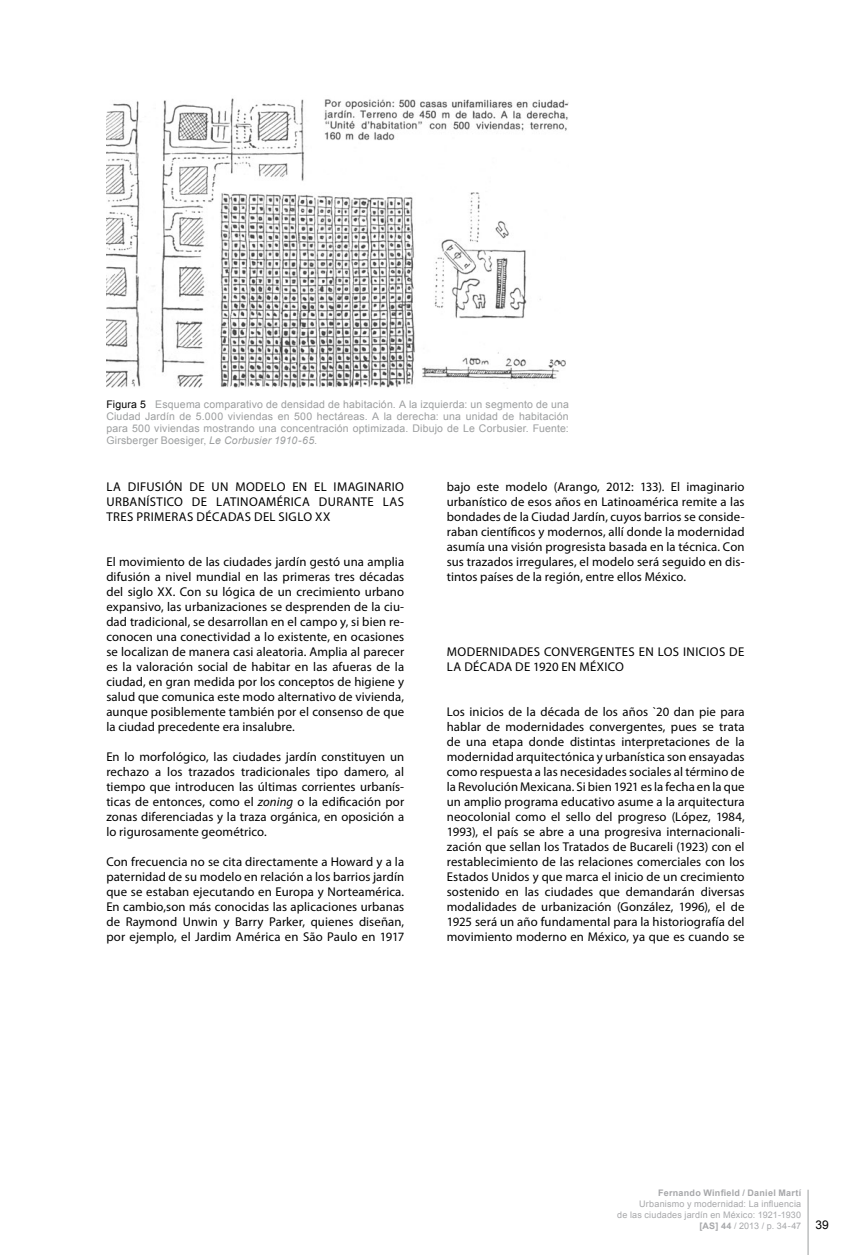
<style>
.page{position:relative;width:851px;height:1255px;background:#fff}
.page>*{position:absolute;margin:0;border:0;box-sizing:border-box;transform-origin:0 0}
.t1{font:12.75px/15px "Myriad Pro";letter-spacing:.01em;color:#000;text-align:justify}
.t2{font:12.75px "Myriad Pro";letter-spacing:.035em;color:#000}
.t3{font:12.75px "Myriad Pro";letter-spacing:.03em;color:#000}
.t4{font:12px "Arial";color:#000}
.t5{font:10.5px/12px "Arial";letter-spacing:.02em;color:#9c9e9f;text-align:justify}
.t6{font:9px/10.8px "Arial";letter-spacing:.02em;color:#a7a8aa;text-align:right}
.t7{font:700 9px "Arial";letter-spacing:.03em;color:#a7a8aa}
.s1{color:#000}
.s2{font-style:italic}
.s3{font-weight:700}
</style>
<div class="page">
<hr style="left:807px;top:1189px;width:1px;height:65px;background:#9c9e9f">
<img style="left:106px;top:98px;width:462px;height:291px">
<p class="t5" style="left:106px;top:398px;width:464px"><span class="s1">Figura 5</span> Esquema comparativo de densidad de habitación. A la izquierda: un segmento de una Ciudad Jardín de 5.000 viviendas en 500 hectáreas. A la derecha: una unidad de habitación para 500 viviendas mostrando una concentración optimizada. Dibujo de Le Corbusier. Fuente:<br>Girsberger Boesiger, <span class="s2">Le Corbusier 1910-65.</span></p>
<p class="t2" style="left:106px;top:478px;width:114px">La difusión de un</p>
<p class="t1" style="left:235px;top:478px;width:112px">modelo en el imag</p>
<p class="t1" style="left:364px;top:478px;width:12px">inar</p>
<p class="t1" style="left:392px;top:478px;width:14px">io</p>
<p class="t1" style="left:106px;top:493px;width:9px">urban</p>
<p class="t3" style="left:146px;top:493px;width:157px">ístico de Latinoam érica</p>
<p class="t1" style="left:319px;top:493px;width:18px">durante</p>
<p class="t1" style="left:383px;top:493px;width:8px">las</p>
<p class="t1" style="left:106px;top:508px;width:8px">tres</p>
<p class="t1" style="left:136px;top:508px;width:27px">primeras</p>
<p class="t2" style="left:196px;top:508px;width:135px">décadas del siglo XX</p>
<p class="t1" style="left:106px;top:553px;width:299px">El movimiento de las ciudades jardín gestó una amplia difusión a nivel mundial en las primeras tres décadas del siglo XX. Con su lógica de un crecimiento urbano expansivo, las urbanizaciones se desprenden de la ciu&shy;dad tradicional, se desarrollan en el campo y, si bien re&shy;conocen una conectividad a lo existente, en ocasiones se localizan de manera casi aleatoria. Amplia al parecer es la valoración social de habitar en las afueras de la ciudad, en gran medida por los conceptos de higiene y salud que comunica este modo alternativo de vivienda, aunque posiblemente también por el consenso de que la ciudad precedente era insalubre.</p>
<p class="t1" style="left:106px;top:748px;width:299px">En lo morfológico, las ciudades jardín constituyen un rechazo a los trazados tradicionales tipo damero, al tiempo que introducen las últimas corrientes urbanís&shy;ticas de entonces, como el <span class="s2">zoning</span> o la edificación por zonas diferenciadas y la traza orgánica, en oposición a lo rigurosamente geométrico.</p>
<p class="t1" style="left:106px;top:853px;width:299px">Con frecuencia no se cita directamente a Howard y a la paternidad de su modelo en relación a los barrios jardín que se estaban ejecutando en Europa y Norteamérica.<br>En cambio,son más conocidas las aplicaciones urbanas de Raymond Unwin y Barry Parker, quienes diseñan, por ejemplo, el Jardim América en São Paulo en 1917</p>
<p class="t1" style="left:446px;top:478px;width:299px">bajo este modelo (Arango, 2012: 133). El imaginario urbanístico de esos años en Latinoamérica remite a las bondades de la Ciudad Jardín, cuyos barrios se conside&shy;raban científicos y modernos, allí donde la modernidad asumía una visión progresista basada en la técnica. Con sus trazados irregulares, el modelo será seguido en dis&shy;tintos países de la región, entre ellos México.</p>
<p class="t2" style="left:447px;top:643px;width:123px">Modern idades convergentes</p>
<p class="t2" style="left:638px;top:643px;width:106px">en los inicios de</p>
<p class="t3" style="left:447px;top:658px;width:179px">la década de 1920 en México</p>
<p class="t1" style="left:446px;top:703px;width:299px">Los inicios de la década de los años `20 dan pie para hablar de modernidades convergentes, pues se trata de una etapa donde distintas interpretaciones de la modernidad arquitectónica y urbanística son ensayadas como respuesta a las necesidades sociales al término de la Revolución Mexicana. Si bien 1921 es la fecha en la que un amplio programa educativo asume a la arquitectura neocolonial como el sello del progreso (López, 1984, 1993), el país se abre a una progresiva internacionali&shy;zación que sellan los Tratados de Bucareli (1923) con el restablecimiento de las relaciones comerciales con los Estados Unidos y que marca el inicio de un crecimiento sostenido en las ciudades que demandarán diversas modalidades de urbanización (González, 1996), el de 1925 será un año fundamental para la historiografía del movimiento moderno en México, ya que es cuando se</p>
<p class="t7" style="left:658px;top:1186px;width:145px">Fernando Winfield / Daniel Martí</p>
<p class="t6" style="left:617px;top:1198px;width:185px">Urbanismo y modernidad: La influencia<br>de las ciudades jardín en México: 1921-1930 <span class="s3">[AS] 44</span> / 2013 / p. 34-47</p>
<p class="t4" style="left:815px;top:1216px;width:15px">39</p>
</div>
